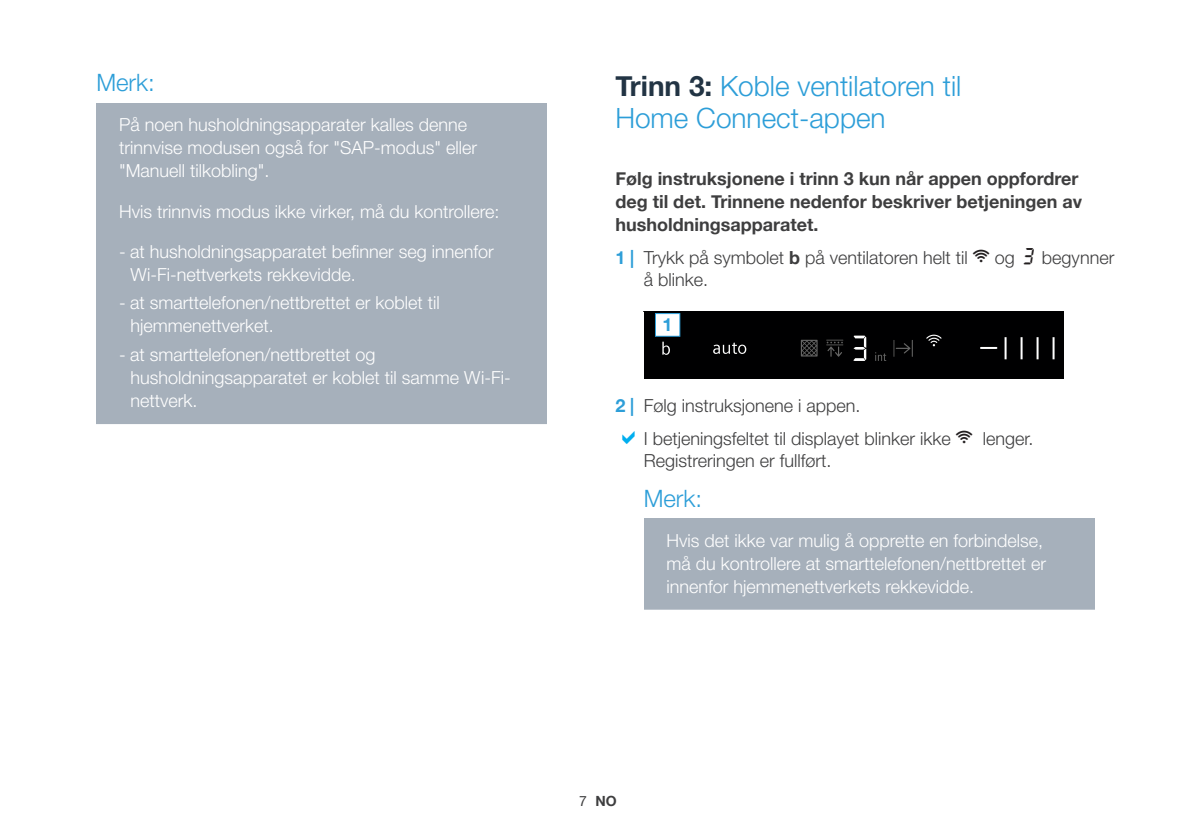
<style>
.page{position:relative;width:1191px;height:840px;background:#fff}
.page>*{position:absolute;margin:0;border:0;box-sizing:border-box;transform-origin:0 0}
.t1{font:300 28px/32px "Helvetica Neue";color:#2d9ed8}
.t2{font:300 24px "Helvetica Neue";color:#2d9ed8}
.t3{font:300 18px/23px "Helvetica Neue";color:#fff}
.t4{font:300 18px/21.6px "Helvetica Neue";color:#3e3e3f}
.t5{font:700 18px/23px "Helvetica Neue";color:#3e3e3f}
.t6{font:700 18px "Helvetica Neue";color:#2d9ed8}
.t7{font:700 14px "Helvetica Neue";color:#3e3e3f}
.s1{font-weight:700;color:#223444}
.s2{font-weight:700;color:#2d9ed8}
.s3{font-weight:700}
.s4{font-family:"BSH Symb All";font-weight:400;font-size:17.8px;color:#231f20}
.s5{font-weight:400}
</style>
<div class="page">
<div style="left:96px;top:103px;width:451px;height:97px;background:#a6b0bb"></div>
<div style="left:96px;top:189px;width:451px;height:51px;background:#a6b0bb"></div>
<div style="left:96px;top:229px;width:451px;height:74px;background:#a6b0bb"></div>
<div style="left:96px;top:281px;width:451px;height:74px;background:#a6b0bb"></div>
<div style="left:96px;top:332px;width:451px;height:97px;background:#a6b0bb"></div>
<div style="left:45px;top:424px;width:547px;height:10px;background:#fff"></div>
<div style="left:643px;top:518px;width:451px;height:97px;background:#a6b0bb"></div>
<div style="left:592px;top:609px;width:548px;height:10px;background:#fff"></div>
<div style="left:643px;top:311px;width:420px;height:68px;background:#000001"></div>
<div style="left:655px;top:313px;width:25px;height:23px;background:#fff"></div>
<div style="left:655px;top:313px;width:25px;height:23px;border:1px solid #2d9ed8"></div>
<h2 class="t2" style="left:96px;top:63px;width:60px">Merk:</h2>
<p class="t3" style="left:119px;top:112px;width:360px">På noen husholdningsapparater kalles denne trinnvise modusen også for "SAP-modus" eller "Manuell tilkobling".</p>
<p class="t3" style="left:119px;top:198px;width:382px">Hvis trinnvis modus ikke virker, må du kontrollere:</p>
<p class="t3" style="left:130px;top:238px;width:365px;text-indent:-11px">- at husholdningsapparatet befinner seg innenfor<br>Wi-Fi-nettverkets rekkevidde.</p>
<p class="t3" style="left:130px;top:290px;width:311px;text-indent:-11px">- at smarttelefonen/nettbrettet er koblet til hjemmenettverket.</p>
<p class="t3" style="left:130px;top:341px;width:382px;text-indent:-11px">- at smarttelefonen/nettbrettet og husholdningsapparatet er koblet til samme Wi-Fi&shy;nettverk.</p>
<h1 class="t1" style="left:615px;top:68px;width:347px"><span class="s1">Trinn 3:</span> Koble ventilatoren til<br>Home Connect-appen</h1>
<p class="t5" style="left:615px;top:168px;width:468px">Følg instruksjonene i trinn 3 kun når appen oppfordrer deg til det. Trinnene nedenfor beskriver betjeningen av husholdningsapparatet.</p>
<p class="t4" style="left:643px;top:245px;width:472px;text-indent:-28px"><span class="s2">1 |</span> Trykk på symbolet <span class="s3">b</span> på ventilatoren helt til <sup>D</sup> og <span class="s4">„</span> begynner å blinke.</p>
<p class="t6" style="left:662px;top:310px;width:12px">1</p>
<p class="t4" style="left:643px;top:387px;width:391px;line-height:33px;text-indent:-28px"><span class="s2">2 |</span> Følg instruksjonene i appen.<br>I betjeningsfeltet til displayet blinker ikke <sup>D</sup> lenger.</p>
<p class="t4" style="left:643px;top:447px;width:189px">Registreringen er fullført.</p>
<h2 class="t2" style="left:643px;top:478px;width:60px">Merk:</h2>
<p class="t3" style="left:666px;top:527px;width:381px">Hvis det ikke var mulig å opprette en forbindelse, må du kontrollere at smarttelefonen/nettbrettet er innenfor hjemmenettverkets rekkevidde.</p>
<p class="t7" style="left:579px;top:789px;width:39px"><span class="s5">7</span> NO</p>
</div>
